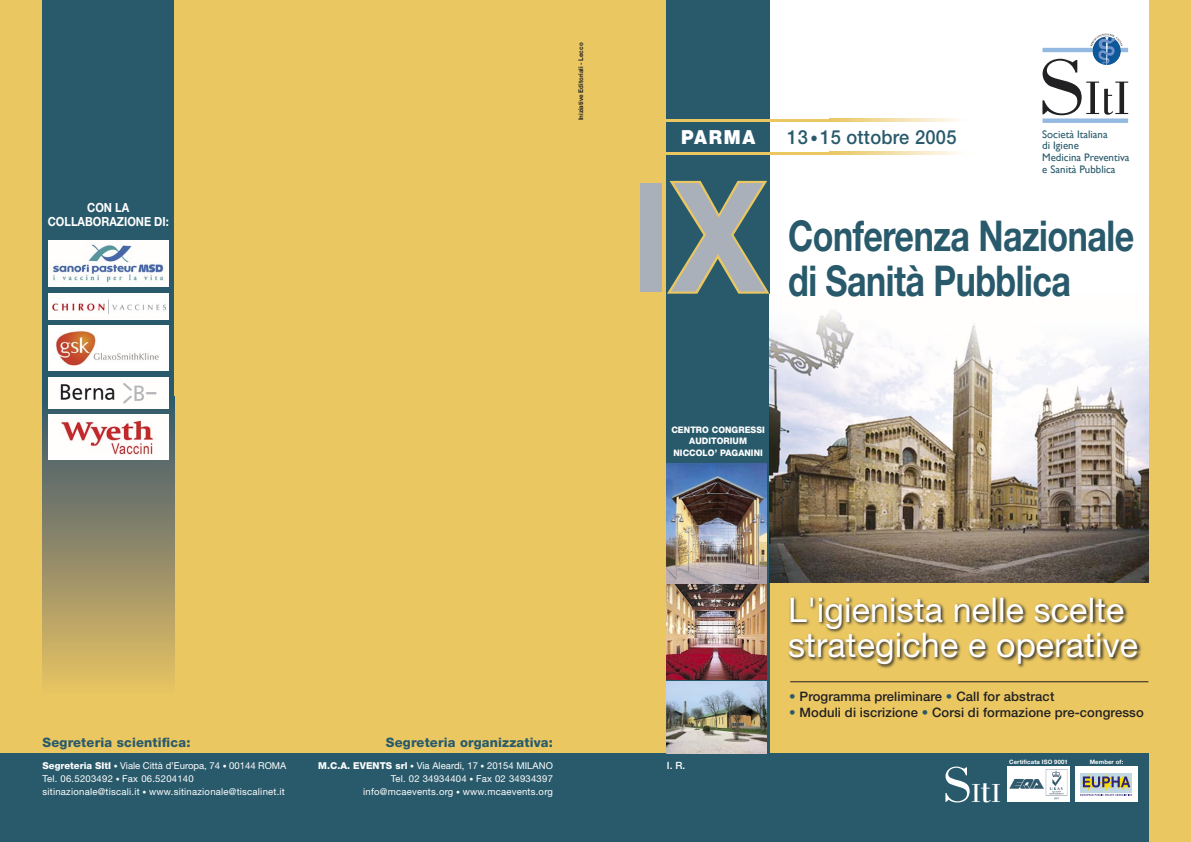
<style>
.page{position:relative;width:1191px;height:842px;background:#fff}
.page>*{position:absolute;margin:0;border:0;box-sizing:border-box;transform-origin:0 0}
.Normale{font:700 151.8px "Helvetica Neue";color:#a9b0ba;scale:.92 1}
.Normale-2{font:700 42.5px "Helvetica Neue";letter-spacing:-.015em;color:#295a6b;scale:.8 1}
.Normale-3{font:34px "Helvetica Neue";letter-spacing:.005em;color:#fff}
.Normale-4{font:27px "Bodoni";color:#fff;scale:1.1 1}
.Normale-5{font:500 19.4px "Helvetica Neue";letter-spacing:.015em;color:#295a6b;scale:.94 1}
.Normale-6{font:900 19.4px "Helvetica Neue";letter-spacing:.1em;color:#fff;scale:.92 1}
.Normale-7{font:500 13px "Helvetica Neue";letter-spacing:.01em;color:#212023}
.t1{font:800 13px "Helvetica Neue";letter-spacing:.015em;color:#295a6b}
.TESTOOOOOOOOOO{font:700 12.6px "Helvetica Neue";color:#fff;scale:.87 1}
.Normale-8{font:10.9px "Gill Sans";color:#295a6b}
.Normale-9{font:500 10px "Helvetica Neue";color:#fff}
.t2{font:9.5px "Helvetica Neue";letter-spacing:.025em;color:#fff}
.t3{font:9.5px "Helvetica Neue";color:#fff}
.t4{font:9.5px "Helvetica Neue";letter-spacing:.005em;color:#fff}
.t5{font:800 9px "Helvetica Neue";letter-spacing:.005em;color:#fff;scale:.96 1}
.t6{font:700 6.5px "Helvetica Neue";color:#212023;scale:.95 1}
.Normale-10{font:700 6px "Helvetica Neue";letter-spacing:.015em;color:#fff}
.s1{font-weight:800}
.s2{font-size:8px}
.s3{font-size:15.8px}
.s4{color:#295a6b}
.s5{font-size:51.5px}
.s6{font-size:36px}
</style>
<div class="page">
<div style="left:747px;top:0;width:444px;height:842px;background:#eac761"></div>
<div style="left:0;top:0;width:676px;height:768px;background:#eac761"></div>
<div style="left:666px;top:0;width:104px;height:839px;background:#295a6b"></div>
<div style="left:43px;top:0;width:131px;height:510px;background:#295a6b"></div>
<div style="left:0;top:753px;width:1148px;height:89px;background:#295a6b"></div>
<div style="left:770px;top:0;width:378px;height:583px;background:#fff"></div>
<img style="left:770px;top:310px;width:378px;height:273px">
<svg style="left:1042px;top:59px;width:86px;height:56px"></svg>
<hr style="left:1042px;top:48px;width:86px;height:4px;background:#94b9e0">
<img style="left:1091px;top:46px;width:31px;height:19px">
<div style="left:1042px;top:118px;width:86px;height:5px;background:#94b9e0"></div>
<svg style="left:1090px;top:34px;width:32px;height:12px"></svg>
<img style="left:666px;top:681px;width:100px;height:72px">
<img style="left:666px;top:585px;width:100px;height:95px">
<img style="left:666px;top:463px;width:100px;height:120px">
<svg style="left:667px;top:181px;width:102px;height:113px"></svg>
<svg style="left:788px;top:597px;width:354px;height:72px"></svg>
<hr style="left:790px;top:681px;width:358px;height:1px;background:#212023">
<hr style="left:666px;top:119px;width:173px;height:3px;background:#eac761">
<svg style="left:839px;top:119px;width:120px;height:3px"></svg>
<hr style="left:666px;top:152px;width:173px;height:3px;background:#eac761">
<svg style="left:839px;top:152px;width:120px;height:3px"></svg>
<div style="left:43px;top:396px;width:131px;height:298px;background:linear-gradient(to bottom,#365770,#e6be62)"></div>
<img style="left:48px;top:240px;width:121px;height:47px">
<div style="left:48px;top:293px;width:121px;height:26px;background:#fffefd"></div>
<img style="left:52px;top:299px;width:114px;height:15px">
<div style="left:48px;top:377px;width:121px;height:31px;background:#fffefd"></div>
<img style="left:60px;top:383px;width:97px;height:21px">
<div style="left:48px;top:325px;width:121px;height:46px;background:#fffefd"></div>
<img style="left:56px;top:331px;width:103px;height:35px">
<div style="left:48px;top:414px;width:121px;height:46px;background:#fffefd"></div>
<img style="left:60px;top:420px;width:94px;height:35px">
<div style="left:1007px;top:767px;width:62px;height:35px;background:#fffefd"></div>
<img style="left:1009px;top:769px;width:59px;height:31px">
<div style="left:1075px;top:767px;width:62px;height:35px;background:#fffefd"></div>
<div style="left:1080px;top:773px;width:51px;height:19px;background:#bfd8e4"></div>
<svg style="left:1080px;top:774px;width:51px;height:22px"></svg>
<p class="TESTOOOOOOOOOO" style="left:87px;top:199px;width:50px">CON LA</p>
<p class="TESTOOOOOOOOOO" style="left:48px;top:214px;width:141px">COLLABORAZIONE DI:</p>
<p class="t6" style="left:577px;top:120px;width:83px;rotate:-90deg">Iniziative Editoriali - Lecco</p>
<p class="t1" style="left:43px;top:735px;width:149px">Segreteria scientifica:</p>
<p class="t3" style="left:43px;top:760px;width:245px"><span class="s1">Segreteria SItI</span> <span class="s2">•</span> Viale Città d’Europa, 74 <span class="s2">•</span> 00144 ROMA</p>
<p class="t2" style="left:43px;top:773px;width:153px">Tel. 06.5203492 <span class="s2">•</span> Fax 06.5204140</p>
<p class="t2" style="left:43px;top:786px;width:244px">sitinazionale@tiscali.it <span class="s2">•</span> www.sitinazionale@tiscalinet.it</p>
<p class="t1" style="left:386px;top:735px;width:168px">Segreteria organizzativa:</p>
<p class="t4" style="left:318px;top:760px;width:236px"><span class="s1">M.C.A. EVENTS srl</span> <span class="s2">•</span> Via Aleardi, 17 <span class="s2">•</span> 20154 MILANO</p>
<p class="t2" style="left:391px;top:773px;width:164px">Tel. 02 34934404 <span class="s2">•</span> Fax 02 34934397</p>
<p class="t2" style="left:363px;top:786px;width:191px">info@mcaevents.org <span class="s2">•</span> www.mcaevents.org</p>
<p class="Normale-6" style="left:681px;top:125px;width:82px">PARMA</p>
<p class="Normale" style="left:630px;top:143px;width:148px">IX</p>
<p class="Normale-5" style="left:787px;top:126px;width:181px">13 <span class="s3">•</span>15 ottobre 2005</p>
<p class="Normale-8" style="left:1042px;top:128px;width:67px">Società Italiana</p>
<p class="Normale-8" style="left:1042px;top:139px;width:38px">di Igiene</p>
<p class="Normale-8" style="left:1042px;top:151px;width:89px">Medicina Preventiva</p>
<p class="Normale-8" style="left:1042px;top:163px;width:75px">e Sanità Pubblica</p>
<p class="Normale-2" style="left:788px;top:209px;width:434px">Conferenza Nazionale</p>
<p class="Normale-2" style="left:788px;top:254px;width:355px">di Sanità Pubblica</p>
<p class="t5" style="left:671px;top:424px;width:99px">CENTRO CONGRESSI</p>
<p class="t5" style="left:689px;top:436px;width:62px">AUDITORIUM</p>
<p class="t5" style="left:673px;top:447px;width:95px">NICCOLO’ PAGANINI</p>
<p class="Normale-9" style="left:667px;top:759px;width:20px">I. R.</p>
<p class="Normale-3" style="left:788px;top:589px;width:338px">L'igienista nelle scelte</p>
<p class="Normale-3" style="left:788px;top:624px;width:351px">strategiche e operative</p>
<p class="Normale-7" style="left:789px;top:688px;width:267px"><span class="s4">•</span> Programma preliminare <span class="s4">•</span> Call for abstract</p>
<p class="Normale-7" style="left:789px;top:704px;width:356px"><span class="s4">•</span> Moduli di iscrizione <span class="s4">•</span> Corsi di formazione pre-congresso</p>
<p class="Normale-4" style="left:943px;top:778px;width:54px"><span class="s5">S</span>I<span class="s6">t</span>I</p>
<p class="Normale-10" style="left:1009px;top:758px;width:60px">Certificata ISO 9001</p>
<p class="Normale-10" style="left:1089px;top:758px;width:35px">Member of:</p>
</div>
